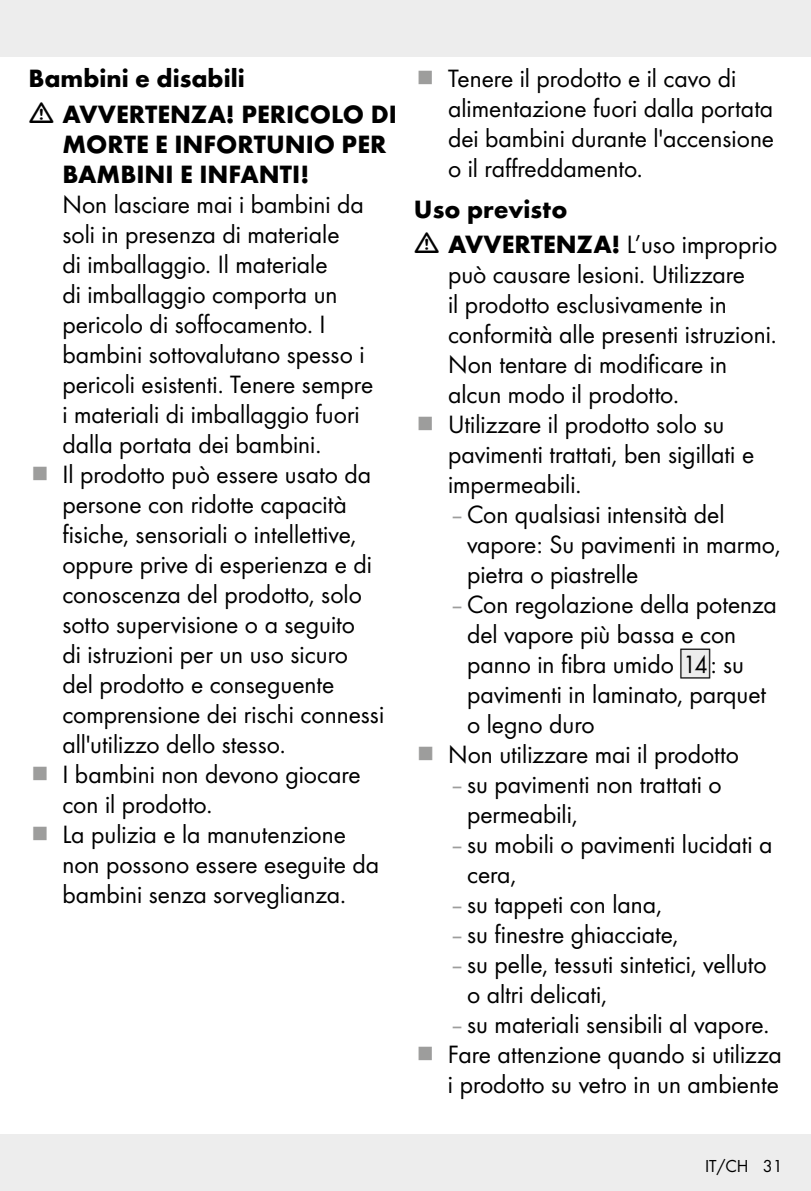
<style>
.page{position:relative;width:811px;height:1191px;background:#fff}
.page>*{position:absolute;margin:0;border:0;box-sizing:border-box;transform-origin:0 0}
.t1{font:26px/30px "Futura Boo";color:#000}
.t2{font:700 26px/35.6px "Futura";color:#000}
.t3{font:18px "Futura Boo";color:#000}
.s1{font-family:"Futura";font-weight:700}
.s2{color:#9d9d9c}
.s3{font-family:"IMP Lidl Num Box";font-size:22.8px;color:#ededed}
.s4{font-family:"IMP Lidl Num Box";font-size:22.8px}
</style>
<div class="page">
<div style="left:0;top:1134px;width:811px;height:57px;background:#ededed"></div>
<div style="left:0;top:0;width:811px;height:57px;background:#ededed"></div>
<p class="t2" style="left:62px;top:59px;width:336px;text-indent:-34px">Bambini e disabili<br>AVVERTENZA! PERICOLO DI</p>
<p class="t2" style="left:62px;top:127px;width:325px;line-height:30px">MORTE E INFORTUNIO PER<br>BAMBINI E INFANTI!</p>
<p class="t1" style="left:62px;top:188px;width:323px">Non lasciare mai i bambini da soli in presenza di materiale<br>di imballaggio. Il materiale<br>di imballaggio comporta un pericolo di soffocamento. I bambini sottovalutano spesso i pericoli esistenti. Tenere sempre i materiali di imballaggio fuori dalla portata dei bambini.<br>Il prodotto può essere usato da persone con ridotte capacità fisiche, sensoriali o intellettive, oppure prive di esperienza e di conoscenza del prodotto, solo sotto supervisione o a seguito<br>di istruzioni per un uso sicuro del prodotto e conseguente comprensione dei rischi connessi all'utilizzo dello stesso.<br>I bambini non devono giocare con il prodotto.<br>La pulizia e la manutenzione non possono essere eseguite da bambini senza sorveglianza.</p>
<p class="t1" style="left:448px;top:62px;width:328px">Tenere il prodotto e il cavo di alimentazione fuori dalla portata dei bambini durante l'accensione o il raffreddamento.</p>
<p class="t2" style="left:414px;top:189px;width:155px">Uso previsto</p>
<p class="t1" style="left:448px;top:228px;width:331px"><span class="s1">AVVERTENZA!</span> L’uso improprio può causare lesioni. Utilizzare<br>il prodotto esclusivamente in conformità alle presenti istruzioni.<br>Non tentare di modificare in alcun modo il prodotto.<br>Utilizzare il prodotto solo su pavimenti trattati, ben sigillati e impermeabili.<br><span class="s2">–</span>Con qualsiasi intensità del</p>
<p class="t1" style="left:467px;top:528px;width:315px">vapore: Su pavimenti in marmo,</p>
<p class="t1" style="left:467px;top:558px;width:173px">pietra o piastrelle</p>
<p class="t1" style="left:450px;top:588px;width:328px"><span class="s2">–</span>Con regolazione della potenza</p>
<p class="t1" style="left:467px;top:618px;width:271px">del vapore più bassa e con</p>
<p class="t1" style="left:467px;top:648px;width:279px">panno in fibra umido <span class="s3">[</span><span class="s4">14]</span>: su</p>
<p class="t1" style="left:467px;top:678px;width:301px">pavimenti in laminato, parquet</p>
<p class="t1" style="left:467px;top:708px;width:129px">o legno duro</p>
<p class="t1" style="left:448px;top:738px;width:292px">Non utilizzare mai il prodotto</p>
<p class="t1" style="left:450px;top:768px;width:273px"><span class="s2">–</span>su pavimenti non trattati o</p>
<p class="t1" style="left:467px;top:798px;width:112px">permeabili,</p>
<p class="t1" style="left:450px;top:828px;width:324px"><span class="s2">–</span>su mobili o pavimenti lucidati a</p>
<p class="t1" style="left:467px;top:858px;width:51px">cera,</p>
<p class="t1" style="left:450px;top:888px;width:213px"><span class="s2">–</span>su tappeti con lana,</p>
<p class="t1" style="left:450px;top:918px;width:230px"><span class="s2">–</span>su finestre ghiacciate,</p>
<p class="t1" style="left:450px;top:948px;width:318px"><span class="s2">–</span>su pelle, tessuti sintetici, velluto</p>
<p class="t1" style="left:467px;top:978px;width:141px">o altri delicati,</p>
<p class="t1" style="left:450px;top:1008px;width:321px"><span class="s2">–</span>su materiali sensibili al vapore.</p>
<p class="t1" style="left:448px;top:1038px;width:335px">Fare attenzione quando si utilizza</p>
<p class="t1" style="left:448px;top:1068px;width:332px">i prodotto su vetro in un ambiente</p>
<p class="t3" style="left:705px;top:1153px;width:79px">IT/CH 31</p>
</div>
